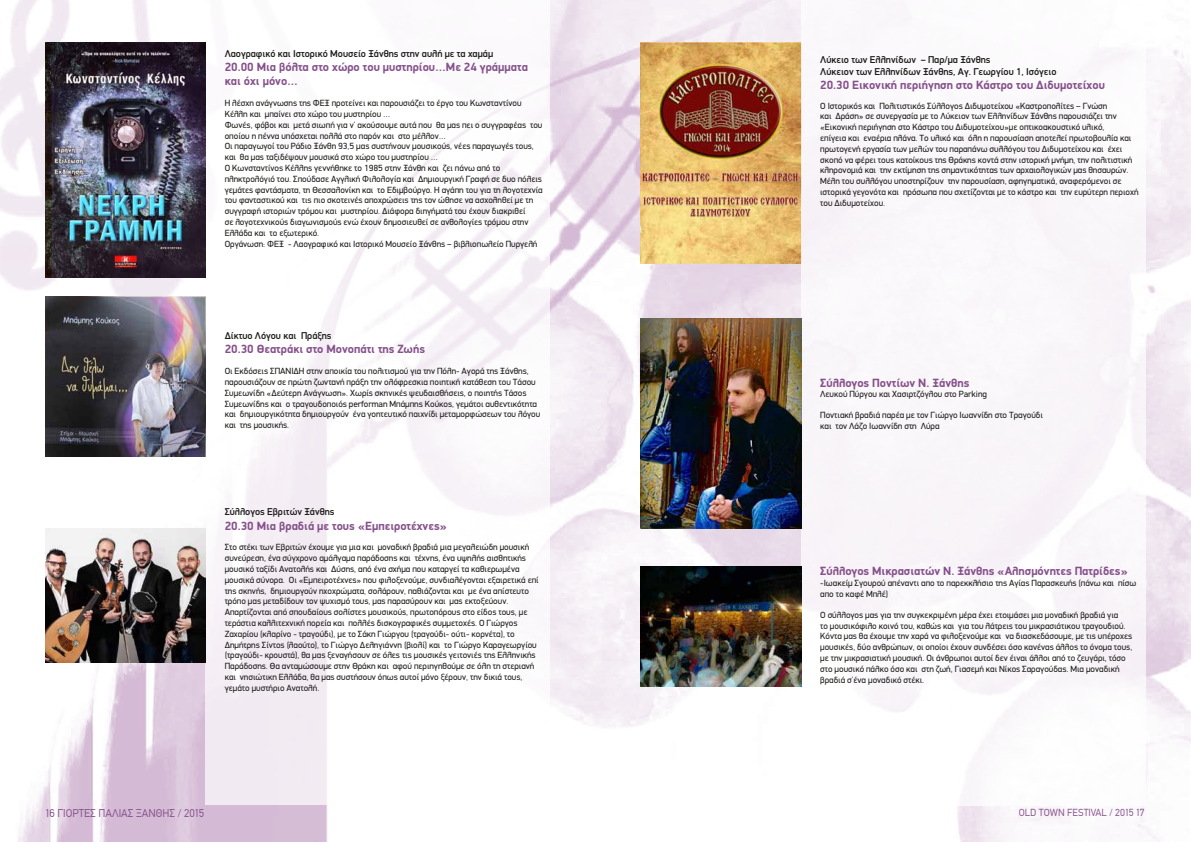
<style>
.page{position:relative;width:1191px;height:842px;background:#fff}
.page>*{position:absolute;margin:0;border:0;box-sizing:border-box;transform-origin:0 0}
.t1{font:700 12px/14.4px "PF Din Display";color:#85508b}
.t2{font:11px "CF Din";color:#85508b}
.t3{font:500 10px/12px "PF Din Display";color:#1d1d1b}
.t4{font:10px "CF Din";color:#85508b}
.t5{font:9px/10.8px "PF Din Display";color:#1d1d1b}
</style>
<div class="page">
<img style="left:0;top:0;width:1191px;height:842px">
<svg style="left:206px;top:0;width:344px;height:805px"></svg>
<img style="left:45px;top:528px;width:161px;height:135px">
<img style="left:641px;top:43px;width:160px;height:220px">
<div style="left:801px;top:0;width:344px;height:805px;background:#faf7fa"></div>
<img style="left:641px;top:318px;width:160px;height:210px">
<img style="left:45px;top:43px;width:161px;height:235px">
<img style="left:45px;top:297px;width:161px;height:160px">
<img style="left:641px;top:566px;width:160px;height:121px">
<p class="t3" style="left:225px;top:47px;width:270px">Λαογραφικό και Ιστορικό Μουσείο Ξάνθης στην αυλή με τα χαμάμ</p>
<h1 class="t1" style="left:225px;top:60px;width:305px">20.00 Μια βόλτα στο χώρο του μυστηρίου…Με 24 γράμματα και όχι μόνο…</h1>
<p class="t5" style="left:225px;top:98px;width:319px">Η λέσχη ανάγνωσης της ΦΕΞ προτείνει και παρουσιάζει το έργο του Κωνσταντίνου Κέλλη και μπαίνει στο χώρο του μυστηρίου …<br>Φωνές, φόβοι και μετά σιωπή για ν’ ακούσουμε αυτά που θα μας πει ο συγγραφέας του οποίου η πέννα υπόσχεται πολλά στο παρόν και στο μέλλον…<br>Οι παραγωγοί του Ράδιο Ξάνθη 93,5 μας συστήνουν μουσικούς, νέες παραγωγές τους, και θα μας ταξιδέψουν μουσικά στο χώρο του μυστηρίου …<br>Ο Κωνσταντίνος Κέλλης γεννήθηκε το 1985 στην Ξάνθη και ζει πάνω από το πληκτρολόγιό του. Σπούδασε Αγγλική Φιλολογία και Δημιουργική Γραφή σε δυο πόλεις γεμάτες φαντάσματα, τη Θεσσαλονίκη και το Εδιμβούργο. Η αγάπη του για τη λογοτεχνία του φανταστικού και τις πιο σκοτεινές αποχρώσεις της τον ώθησε να ασχοληθεί με τη συγγραφή ιστοριών τρόμου και μυστηρίου. Διάφορα διηγήματά του έχουν διακριθεί<br>σε λογοτεχνικούς διαγωνισμούς ενώ έχουν δημοσιευθεί σε ανθολογίες τρόμου στην Ελλάδα και το εξωτερικό.<br>Οργάνωση: ΦΕΞ - Λαογραφικό και Ιστορικό Μουσείο Ξάνθης – βιβλιοπωλείο Πυργελή</p>
<p class="t3" style="left:225px;top:330px;width:108px">Δίκτυο Λόγου και Πράξης</p>
<h1 class="t1" style="left:225px;top:342px;width:202px">20.30 Θεατράκι στο Μονοπάτι της Ζωής</h1>
<p class="t5" style="left:225px;top:366px;width:317px">Οι Εκδόσεις ΣΠΑΝΙΔΗ στην αποικία του πολιτισμού για την Πόλη- Αγορά της Ξάνθης, παρουσιάζουν σε πρώτη ζωντανή πράξη την ολόφρεσκια ποιητική κατάθεση του Τάσου Συμεωνίδη «Δεύτερη Ανάγνωση». Χωρίς σκηνικές ψευδαισθήσεις, ο ποιητής Τάσος Συμεωνίδης και ο τραγουδοποιός performan Μπάμπης Κούκος, γεμάτοι αυθεντικότητα και δημιουργικότητα δημιουργούν ένα γοητευτικό παιχνίδι μεταμορφώσεων του λόγου και της μουσικής.</p>
<p class="t3" style="left:225px;top:506px;width:111px">Σύλλογος Εβριτών Ξάνθης</p>
<h1 class="t1" style="left:225px;top:518px;width:224px">20.30 Μια βραδιά με τους «Εμπειροτέχνες»</h1>
<p class="t5" style="left:225px;top:542px;width:315px">Στο στέκι των Εβριτών έχουμε για μια και μοναδική βραδιά μια μεγαλειώδη μουσική συνεύρεση, ένα σύγχρονο αμάλγαμα παράδοσης και τέχνης, ένα υψηλής αισθητικής μουσικό ταξίδι Ανατολής και Δύσης, από ένα σχήμα που καταργεί τα καθιερωμένα μουσικά σύνορα. Οι «Εμπειροτέχνες» που φιλοξενούμε, συνδιαλέγονται εξαιρετικά επί της σκηνής, δημιουργούν ηχοχρώματα, σολάρουν, παθιάζονται και με ένα απίστευτο τρόπο μας μεταδίδουν τον ψυχισμό τους, μας παρασύρουν και μας εκτοξεύουν.<br>Απαρτίζονται από σπουδαίους σολίστες μουσικούς, πρωτοπόρους στο είδος τους, με τεράστια καλλιτεχνική πορεία και πολλές δισκογραφικές συμμετοχές. Ο Γιώργος Ζαχαρίου (κλαρίνο - τραγούδι), με το Σάκη Γιώργου (τραγούδι- ούτι- κορνέτα), το Δημήτρης Σίντος (λαούτο), το Γιώργο Δεληγιάννη (βιολί) και το Γιώργο Καραγεωργίου (τραγούδι- κρουστά), θα μας ξεναγήσουν σε όλες τις μουσικές γειτονιές της Ελληνικής Παράδοσης. Θα ανταμώσουμε στην Θράκη και αφού περιηγηθούμε σε όλη τη στεριανή και νησιώτικη Ελλάδα, θα μας συστήσουν όπως αυτοί μόνο ξέρουν, την δικιά τους, γεμάτο μυστήριο Ανατολή.</p>
<p class="t3" style="left:820px;top:53px;width:238px">Λύκειο των Ελληνίδων – Παρ/μα Ξάνθης<br>Λύκειον των Ελληνίδων Ξάνθης, Αγ. Γεωργίου 1, Ισόγειο</p>
<h1 class="t1" style="left:820px;top:78px;width:286px">20.30 Εικονική περιήγηση στο Κάστρο του Διδυμοτείχου</h1>
<p class="t5" style="left:820px;top:100px;width:320px">Ο Ιστορικός και Πολιτιστικός Σύλλογος Διδυμοτείχου «Καστροπολίτες – Γνώση<br>και Δράση» σε συνεργασία με το Λύκειον των Ελληνίδων Ξάνθης παρουσιάζει την «Εικονική περιήγηση στο Κάστρο του Διδυμοτείχου»με οπτικοακουστικό υλικό,<br>επίγεια και εναέρια πλάνα. Το υλικό και όλη η παρουσίαση αποτελεί πρωτοβουλία και πρωτογενή εργασία των μελών του παραπάνω συλλόγου του Διδυμοτείχου και έχει σκοπό να φέρει τους κατοίκους της Θράκης κοντά στην ιστορική μνήμη, την πολιτιστική κληρονομιά και την εκτίμηση της σημαντικότητας των αρχαιολογικών μας θησαυρών.<br>Μέλη του συλλόγου υποστηρίζουν την παρουσίαση, αφηγηματικά, αναφερόμενοι σε ιστορικά γεγονότα και πρόσωπα που σχετίζονται με το κάστρο και την ευρύτερη περιοχή του Διδυμοτείχου.</p>
<h1 class="t1" style="left:820px;top:375px;width:151px">Σύλλογος Ποντίων Ν. Ξάνθης</h1>
<p class="t5" style="left:820px;top:389px;width:168px">Λευκού Πύργου και Χασιρτζόγλου στο Parking</p>
<p class="t5" style="left:820px;top:410px;width:224px">Ποντιακή βραδιά παρέα με τον Γιώργο Ιωαννίδη στο Τραγούδι και τον Λάζο Ιωαννίδη στη Λύρα</p>
<h1 class="t1" style="left:820px;top:564px;width:309px">Σύλλογος Μικρασιατών Ν. Ξάνθης «Αλησμόνητες Πατρίδες»</h1>
<p class="t5" style="left:820px;top:578px;width:318px">-Ιωακείμ Σγουρού απέναντι απο το παρεκκλήσιο της Αγίας Παρασκευής (πάνω και πίσω απο το καφέ Μπλέ)</p>
<p class="t5" style="left:820px;top:609px;width:314px">Ο σύλλογος μας για την συγκεκριμένη μέρα έχει ετοιμάσει μια μοναδική βραδιά για<br>το μουσικόφιλο κοινό του, καθώς και για του λάτρεις του μικρασιάτικου τραγουδιού.<br>Κόντα μας θα έχουμε την χαρά να φιλοξενούμε και να διασκεδάσουμε, με τις υπέροχες μουσικές, δύο ανθρώπων, οι οποίοι έχουν συνδέσει όσο κανένας άλλος το όνομα τους, με την μικρασιατική μουσική. Οι άνθρωποι αυτοί δεν έιναι άλλοι από το ζευγάρι, τόσο στο μουσικό πάλκο όσο και στη ζωή, Γιασεμή και Νίκος Σαραγούδας. Μια μοναδική βραδιά σ’ένα μοναδικό στέκι.</p>
<p class="t2" style="left:45px;top:807px;width:161px">16 ΓΙΟΡΤΕΣ ΠΑΛΙΑΣ ΞΑΝΘΗΣ / 2015</p>
<p class="t4" style="left:1018px;top:807px;width:127px">OLD TOWN FESTIVAL / 2015 17</p>
</div>
